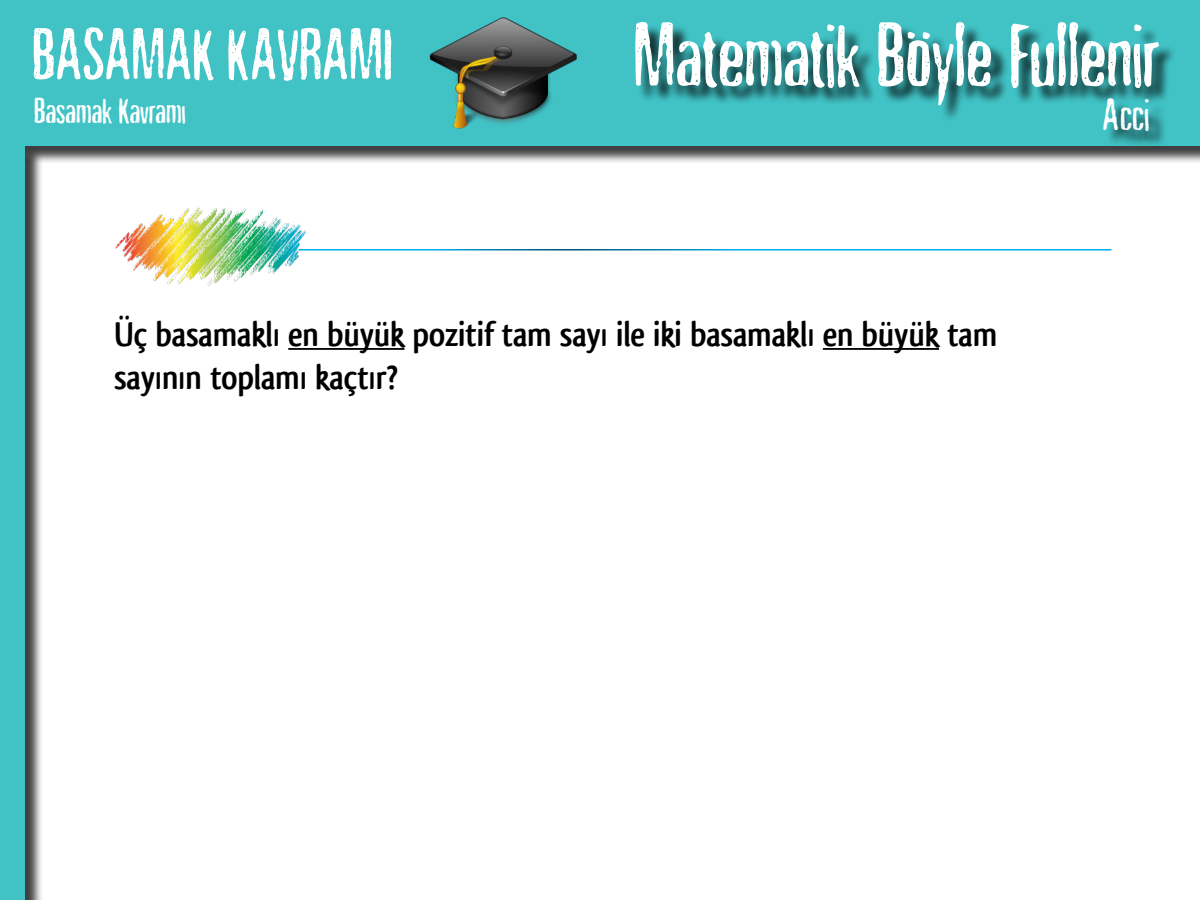
<style>
.page{position:relative;width:1200px;height:900px;background:#fff}
.page>*{position:absolute;margin:0;border:0;box-sizing:border-box;transform-origin:0 0}
.t1{font:90px "Nicotine Stains";color:#fff}
.t2{font:72px "Nicotine Stains";color:#fff}
.t3{font:45px "Nicotine Stains";color:#fff}
.Sinif4{font:700 36px "Qlassik";color:#000}
.t4{font:36px "Nicotine Stains";color:#fff}
</style>
<div class="page">
<div style="left:2px;top:3px;width:1198px;height:161px;background:#000;opacity:.75"></div>
<div style="left:0;top:1px;width:1200px;height:144px;background:#41c3c6"></div>
<div style="left:637px;top:24px;width:540px;height:99px;background:#000;opacity:.75"></div>
<div style="left:1106px;top:101px;width:61px;height:48px;background:#000;opacity:.75"></div>
<div style="left:2px;top:146px;width:41px;height:754px;background:#000;opacity:.75"></div>
<div style="left:0;top:144px;width:25px;height:756px;background:#41c3c6"></div>
<img style="left:423px;top:8px;width:159px;height:130px">
<img style="left:115px;top:207px;width:191px;height:79px">
<hr style="left:298px;top:249px;width:814px;height:2px;background:#fff">
<hr style="left:288px;top:348px;width:116px;height:2px;background:#000">
<hr style="left:823px;top:348px;width:116px;height:2px;background:#000">
<p class="t2" style="left:32px;top:15px;width:363px">BASAMAK KAVRAMI</p>
<p class="t4" style="left:34px;top:92px;width:153px">Basamak Kavramı</p>
<p class="t1" style="left:633px;top:6px;width:528px">Matematik Böyle Fullenir</p>
<p class="t3" style="left:1103px;top:90px;width:48px">Acci</p>
<p class="Sinif4" style="left:114px;top:313px;width:885px">Üç basamaklı en büyük pozitif tam sayı ile iki basamaklı en büyük tam</p>
<p class="Sinif4" style="left:114px;top:357px;width:285px">sayının toplamı kaçtır?</p>
</div>
